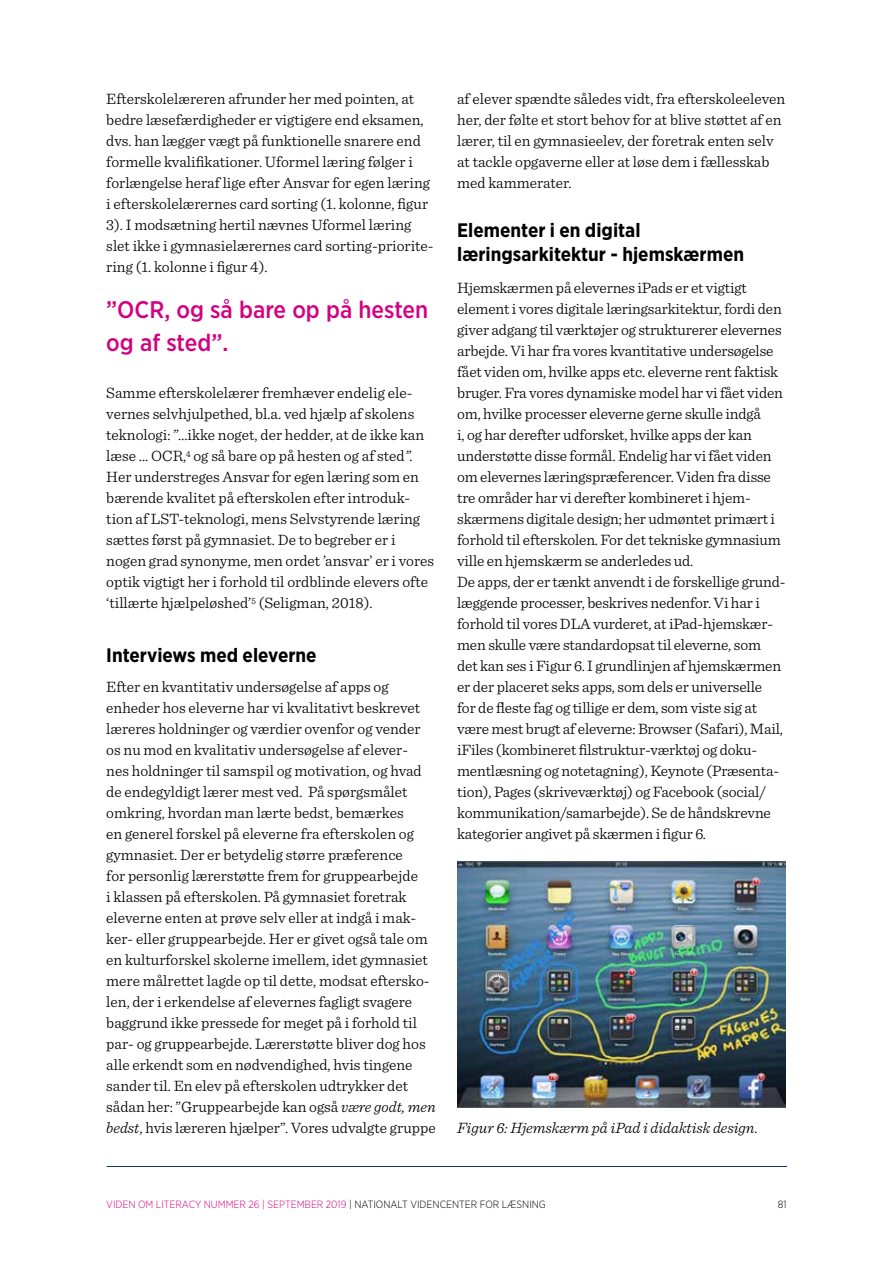
<style>
.page{position:relative;width:893px;height:1263px;background:#fff}
.page>*{position:absolute;margin:0;border:0;box-sizing:border-box;transform-origin:0 0}
.t1{font:500 24px/33px "Gotham Narrow";color:#d4007f}
.t2{font:700 19.5px/24px "Gotham Narrow";color:#000}
.t3{font:300 15.75px/21px "Sentinel";letter-spacing:-.005em;color:#000}
.t4{font:italic 300 15.75px "Sentinel";color:#000}
.t5{font:300 10.5px "Gotham Narrow";color:#d4007f}
.t6{font:300 10.5px "Gotham Narrow";color:#000}
.s1{font-style:italic}
.s2{color:#000}
</style>
<div class="page">
<hr style="left:107px;top:1166px;width:680px;height:1px;background:#17365d">
<img style="left:457px;top:861px;width:329px;height:246px">
<p class="t3" style="left:106px;top:87px;width:329px">Efterskolelæreren afrunder her med pointen, at bedre læsefærdigheder er vigtigere end eksamen, dvs. han lægger vægt på funktionelle snarere end formelle kvalifikationer. Uformel læring følger i forlængelse heraf lige efter Ansvar for egen læring i efterskolelærernes card sorting (1. kolonne, figur 3). I modsætning hertil nævnes Uformel læring slet ikke i gymnasielærernes card sorting-priorite&shy;ring (1. kolonne i figur 4).</p>
<h1 class="t1" style="left:106px;top:292px;width:323px">”OCR, og så bare op på hesten og af sted”.</h1>
<p class="t3" style="left:106px;top:381px;width:329px">Samme efterskolelærer fremhæver endelig ele&shy;vernes selvhjulpethed, bl.a. ved hjælp af skolens teknologi: ”…ikke noget, der hedder, at de ikke kan læse ... OCR,<sup>4</sup> og så bare op på hesten og af sted<span class="s1">”.<br></span>Her understreges Ansvar for egen læring som en bærende kvalitet på efterskolen efter introduk&shy;tion af LST-teknologi, mens Selvstyrende læring sættes først på gymnasiet. De to begreber er i nogen grad synonyme, men ordet ’ansvar’ er i vores optik vigtigt her i forhold til ordblinde elevers ofte ‘tillærte hjælpeløshed’<sup>5</sup> (Seligman, 2018).</p>
<p class="t2" style="left:106px;top:643px;width:212px">Interviews med eleverne</p>
<p class="t3" style="left:106px;top:675px;width:331px">Efter en kvantitativ undersøgelse af apps og enheder hos eleverne har vi kvalitativt beskrevet læreres holdninger og værdier ovenfor og vender os nu mod en kvalitativ undersøgelse af elever-<br>nes holdninger til samspil og motivation, og hvad de endegyldigt lærer mest ved. På spørgsmålet omkring, hvordan man lærte bedst, bemærkes<br>en generel forskel på eleverne fra efterskolen og gymnasiet. Der er betydelig større præference<br>for personlig lærerstøtte frem for gruppearbejde<br>i klassen på efterskolen. På gymnasiet foretrak eleverne enten at prøve selv eller at indgå i mak&shy;ker- eller gruppearbejde. Her er givet også tale om en kulturforskel skolerne imellem, idet gymnasiet mere målrettet lagde op til dette, modsat eftersko&shy;len, der i erkendelse af elevernes fagligt svagere baggrund ikke pressede for meget på i forhold til par- og gruppearbejde. Lærerstøtte bliver dog hos alle erkendt som en nødvendighed, hvis tingene sander til. En elev på efterskolen udtrykker det sådan her: ”Gruppearbejde kan også <span class="s1">være godt, men bedst</span>, hvis læreren hjælper”. Vores udvalgte gruppe</p>
<p class="t3" style="left:457px;top:87px;width:330px">af elever spændte således vidt, fra efterskoleeleven her, der følte et stort behov for at blive støttet af en lærer, til en gymnasieelev, der foretrak enten selv at tackle opgaverne eller at løse dem i fællesskab med kammerater.</p>
<p class="t2" style="left:457px;top:218px;width:288px">Elementer i en digital læringsarkitektur - hjemskærmen</p>
<p class="t3" style="left:457px;top:276px;width:330px">Hjemskærmen på elevernes iPads er et vigtigt element i vores digitale læringsarkitektur, fordi den giver adgang til værktøjer og strukturerer elevernes arbejde. Vi har fra vores kvantitative undersøgelse fået viden om, hvilke apps etc. eleverne rent faktisk bruger. Fra vores dynamiske model har vi fået viden om, hvilke processer eleverne gerne skulle indgå<br>i, og har derefter udforsket, hvilke apps der kan understøtte disse formål. Endelig har vi fået viden om elevernes læringspræferencer. Viden fra disse tre områder har vi derefter kombineret i hjem&shy;skærmens digitale design; her udmøntet primært i forhold til efterskolen. For det tekniske gymnasium ville en hjemskærm se anderledes ud.<br>De apps, der er tænkt anvendt i de forskellige grund&shy;læggende processer, beskrives nedenfor. Vi har i forhold til vores DLA vurderet, at iPad-hjemskær&shy;men skulle være standardopsat til eleverne, som<br>det kan ses i Figur 6. I grundlinjen af hjemskærmen er der placeret seks apps, som dels er universelle<br>for de fleste fag og tillige er dem, som viste sig at være mest brugt af eleverne: Browser (Safari), Mail, iFiles (kombineret filstruktur-værktøj og doku&shy;mentlæsning og notetagning), Keynote (Præsenta&shy;tion), Pages (skriveværktøj) og Facebook (social/ kommunikation/samarbejde). Se de håndskrevne kategorier angivet på skærmen i figur 6.</p>
<p class="t4" style="left:457px;top:1116px;width:303px">Figur 6: Hjemskærm på iPad i didaktisk design.</p>
<p class="t5" style="left:106px;top:1197px;width:441px">VIDEN OM LITERACY NUMMER 26 | SEPTEMBER 2019 <span class="s2">| NATIONALT VIDENCENTER FOR LÆSNING</span></p>
<p class="t6" style="left:778px;top:1197px;width:10px">81</p>
</div>
